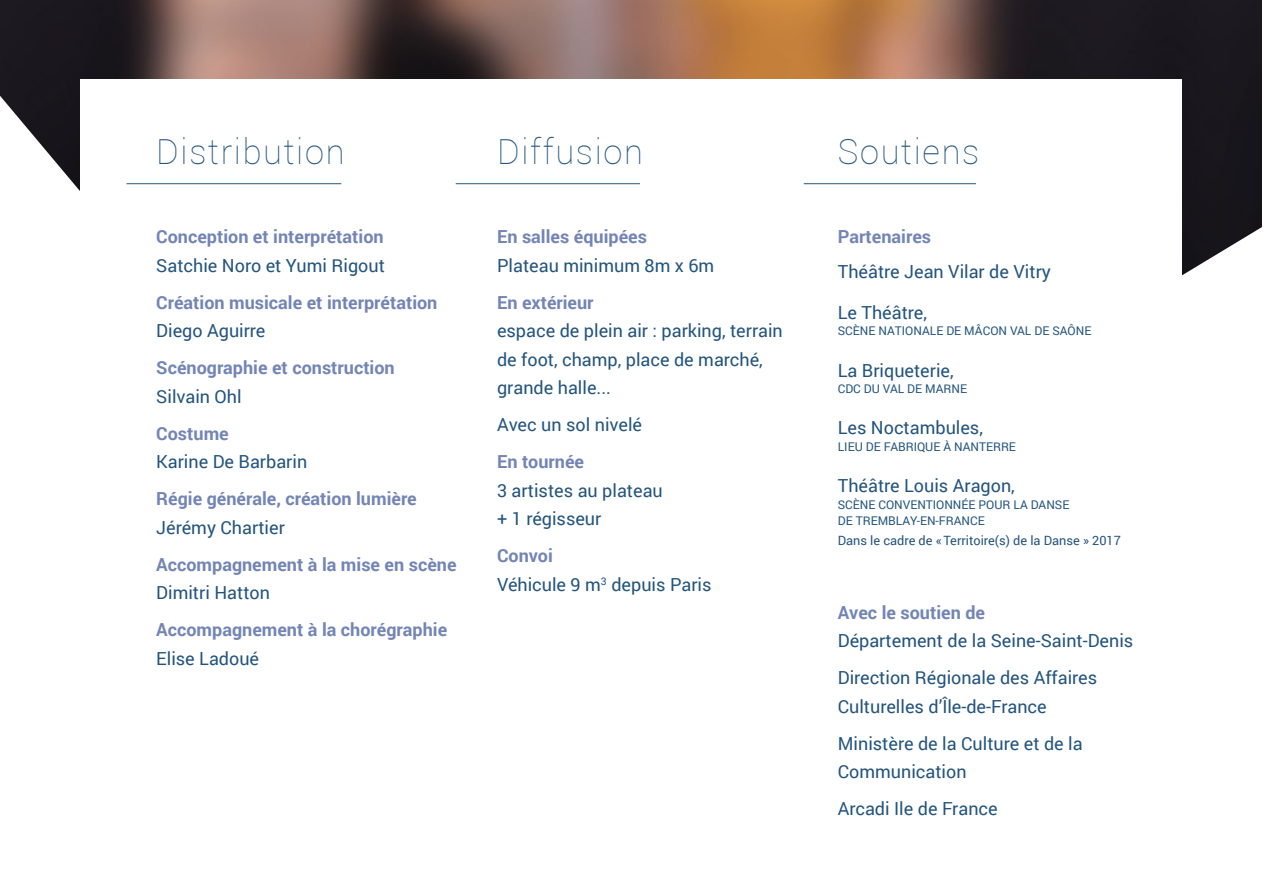
<style>
.page{position:relative;width:1263px;height:893px;background:#fff}
.page>*{position:absolute;margin:0;border:0;box-sizing:border-box;transform-origin:0 0}
.t1{font:100 34.5px "Roboto";letter-spacing:.05em;color:#23547d}
.t2{font:18px/28.5px "Roboto";color:#23547d}
.t3{font:700 18px "Roboto";color:#7385b5}
.t4{font:12.75px "Roboto";color:#23547d}
.t5{font:12px/16.5px "Roboto";color:#23547d}
.s1{font-weight:700;color:#7385b5}
</style>
<div class="page">
<img style="left:0;top:0;width:1262px;height:96px">
<div style="left:81px;top:79px;width:1101px;height:638px;background:#fff"></div>
<svg style="left:0;top:96px;width:1262px;height:180px"></svg>
<hr style="left:126px;top:183px;width:215px;height:1px;background:#23547d">
<hr style="left:456px;top:183px;width:184px;height:1px;background:#23547d">
<hr style="left:804px;top:183px;width:172px;height:1px;background:#23547d">
<h1 class="t1" style="left:156px;top:128px;width:190px">Distribution</h1>
<p class="t3" style="left:156px;top:224px;width:229px">Conception et interprétation</p>
<p class="t2" style="left:156px;top:250px;width:230px">Satchie Noro et Yumi Rigout</p>
<p class="t3" style="left:156px;top:290px;width:283px">Création musicale et interprétation</p>
<p class="t2" style="left:156px;top:316px;width:111px">Diego Aguirre</p>
<p class="t3" style="left:156px;top:355px;width:240px">Scénographie et construction</p>
<p class="t2" style="left:156px;top:381px;width:87px">Silvain Ohl</p>
<p class="t3" style="left:156px;top:421px;width:74px">Costume</p>
<p class="t2" style="left:156px;top:447px;width:152px">Karine De Barbarin</p>
<p class="t3" style="left:156px;top:486px;width:262px">Régie générale, création lumière</p>
<p class="t2" style="left:156px;top:512px;width:130px">Jérémy Chartier</p>
<p class="t3" style="left:156px;top:552px;width:302px">Accompagnement à la mise en scène</p>
<p class="t2" style="left:156px;top:578px;width:115px">Dimitri Hatton</p>
<p class="t3" style="left:156px;top:617px;width:292px">Accompagnement à la chorégraphie</p>
<p class="t2" style="left:156px;top:643px;width:104px">Elise Ladoué</p>
<h1 class="t1" style="left:497px;top:128px;width:148px">Diffusion</h1>
<p class="t3" style="left:497px;top:224px;width:151px">En salles équipées</p>
<p class="t2" style="left:497px;top:250px;width:219px">Plateau minimum 8m x 6m</p>
<p class="t3" style="left:497px;top:290px;width:98px">En extérieur</p>
<p class="t2" style="left:497px;top:316px;width:287px">espace de plein air : parking, terrain de foot, champ, place de marché, grande halle...</p>
<p class="t2" style="left:497px;top:410px;width:147px">Avec un sol nivelé</p>
<p class="t3" style="left:497px;top:449px;width:89px">En tournée</p>
<p class="t2" style="left:497px;top:475px;width:167px">3 artistes au plateau + 1 régisseur</p>
<p class="t2" style="left:497px;top:541px;width:216px"><span class="s1">Convoi<br></span>Véhicule 9 m<sup>3</sup> depuis Paris</p>
<h1 class="t1" style="left:838px;top:128px;width:143px">Soutiens</h1>
<p class="t3" style="left:838px;top:224px;width:95px">Partenaires</p>
<p class="t2" style="left:838px;top:256px;width:215px">Théâtre Jean Vilar de Vitry</p>
<p class="t2" style="left:838px;top:298px;width:91px">Le Théâtre,</p>
<p class="t5" style="left:838px;top:322px;width:255px">SCÈNE NATIONALE DE MÂCON VAL DE SAÔNE</p>
<p class="t2" style="left:838px;top:355px;width:117px">La Briqueterie,</p>
<p class="t5" style="left:838px;top:380px;width:131px">CDC DU VAL DE MARNE</p>
<p class="t2" style="left:838px;top:413px;width:147px">Les Noctambules,</p>
<p class="t5" style="left:838px;top:438px;width:180px">LIEU DE FABRIQUE À NANTERRE</p>
<p class="t2" style="left:838px;top:471px;width:178px">Théâtre Louis Aragon,</p>
<p class="t5" style="left:838px;top:496px;width:233px">SCÈNE CONVENTIONNÉE POUR LA DANSE<br>DE TREMBLAY-EN-FRANCE</p>
<p class="t4" style="left:838px;top:531px;width:285px">Dans le cadre de «Territoire(s) de la Danse » 2017</p>
<p class="t3" style="left:838px;top:600px;width:149px">Avec le soutien de</p>
<p class="t2" style="left:838px;top:622px;width:297px;line-height:37px">Département de la Seine-Saint-Denis<br>Direction Régionale des Affaires</p>
<p class="t2" style="left:838px;top:687px;width:246px;line-height:37px">Culturelles d’Île-de-France<br>Ministère de la Culture et de la</p>
<p class="t2" style="left:838px;top:753px;width:161px;line-height:37px">Communication<br>Arcadi Ile de France</p>
</div>
